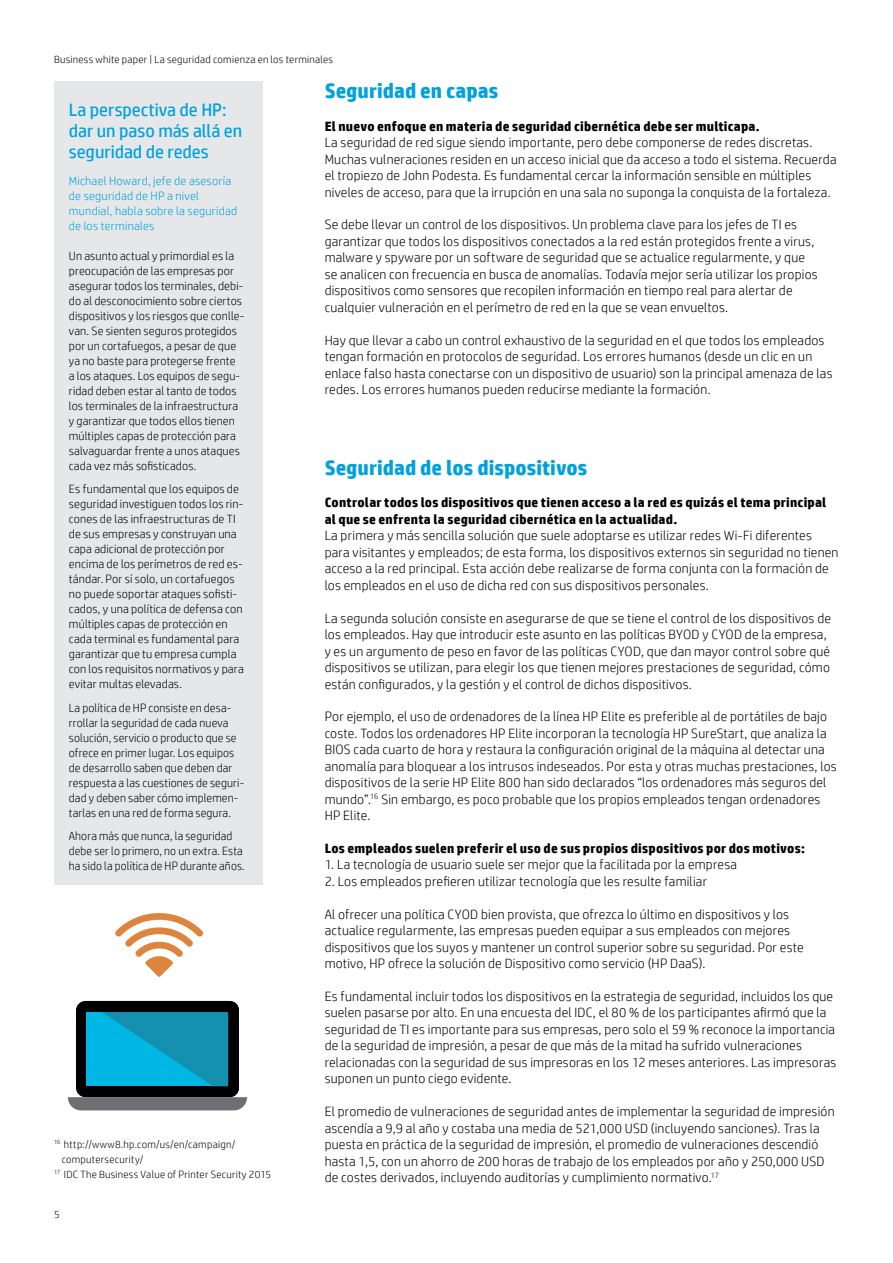
<style>
.page{position:relative;width:893px;height:1263px;background:#fff}
.page>*{position:absolute;margin:0;border:0;box-sizing:border-box;transform-origin:0 0}
.t1{font:700 21px "HP Simplified";letter-spacing:.005em;color:#00a1dd}
.t2{font:18px/21px "HP Simplified";color:#00a1dd}
.t3{font:300 13.5px/16.5px "HP Simplified";letter-spacing:.015em;color:#000}
.t4{font:700 13.5px/16.5px "HP Simplified";letter-spacing:.015em;color:#000}
.t5{font:300 12px/15px "HP Simplified";letter-spacing:.01em;color:#000}
.t6{font:300 12px/15px "HP Simplified";letter-spacing:.02em;color:#00a1dd}
.t7{font:300 12px/15px "HP Simplified";letter-spacing:.01em;color:#000;scale:.96 1}
.t8{font:300 10.5px "HP Simplified";letter-spacing:.025em;color:#000}
</style>
<div class="page">
<div style="left:54px;top:81px;width:209px;height:804px;background:#e6e7e8"></div>
<svg style="left:115px;top:913px;width:88px;height:64px"></svg>
<svg style="left:68px;top:1001px;width:179px;height:109px"></svg>
<p class="t8" style="left:54px;top:53px;width:281px">Business white paper | La seguridad comienza en los terminales</p>
<h2 class="t2" style="left:69px;top:99px;width:175px">La perspectiva de HP: dar un paso más allá en seguridad de redes</h2>
<p class="t6" style="left:69px;top:174px;width:170px">Michael Howard, jefe de asesoría de seguridad de HP a nivel mundial, habla sobre la seguridad de los terminales</p>
<p class="t5" style="left:69px;top:248px;width:177px">Un asunto actual y primordial es la preocupación de las empresas por asegurar todos los terminales, debi&shy;do al desconocimiento sobre ciertos dispositivos y los riesgos que conlle&shy;van. Se sienten seguros protegidos por un cortafuegos, a pesar de que ya no baste para protegerse frente<br>a los ataques. Los equipos de segu&shy;ridad deben estar al tanto de todos los terminales de la infraestructura y garantizar que todos ellos tienen múltiples capas de protección para salvaguardar frente a unos ataques cada vez más sofisticados.</p>
<p class="t5" style="left:69px;top:481px;width:176px">Es fundamental que los equipos de seguridad investiguen todos los rin&shy;cones de las infraestructuras de TI de sus empresas y construyan una capa adicional de protección por encima de los perímetros de red es&shy;tándar. Por sí solo, un cortafuegos no puede soportar ataques sofisti&shy;cados, y una política de defensa con múltiples capas de protección en cada terminal es fundamental para garantizar que tu empresa cumpla con los requisitos normativos y para evitar multas elevadas.</p>
<p class="t5" style="left:69px;top:700px;width:177px">La política de HP consiste en desa&shy;rrollar la seguridad de cada nueva solución, servicio o producto que se ofrece en primer lugar. Los equipos de desarrollo saben que deben dar respuesta a las cuestiones de seguri&shy;dad y deben saber cómo implemen&shy;tarlas en una red de forma segura.</p>
<p class="t7" style="left:69px;top:828px;width:185px">Ahora más que nunca, la seguridad debe ser lo primero, no un extra. Esta ha sido la política de HP durante años.</p>
<h1 class="t1" style="left:325px;top:78px;width:175px">Seguridad en capas</h1>
<p class="t4" style="left:325px;top:118px;width:437px">El nuevo enfoque en materia de seguridad cibernética debe ser multicapa.</p>
<p class="t3" style="left:325px;top:134px;width:513px">La seguridad de red sigue siendo importante, pero debe componerse de redes discretas.<br>Muchas vulneraciones residen en un acceso inicial que da acceso a todo el sistema. Recuerda el tropiezo de John Podesta. Es fundamental cercar la información sensible en múltiples niveles de acceso, para que la irrupción en una sala no suponga la conquista de la fortaleza.</p>
<p class="t3" style="left:325px;top:216px;width:495px">Se debe llevar un control de los dispositivos. Un problema clave para los jefes de TI es garantizar que todos los dispositivos conectados a la red están protegidos frente a virus, malware y spyware por un software de seguridad que se actualice regularmente, y que se analicen con frecuencia en busca de anomalías. Todavía mejor sería utilizar los propios dispositivos como sensores que recopilen información en tiempo real para alertar de cualquier vulneración en el perímetro de red en la que se vean envueltos.</p>
<p class="t3" style="left:325px;top:332px;width:509px">Hay que llevar a cabo un control exhaustivo de la seguridad en el que todos los empleados tengan formación en protocolos de seguridad. Los errores humanos (desde un clic en un enlace falso hasta conectarse con un dispositivo de usuario) son la principal amenaza de las redes. Los errores humanos pueden reducirse mediante la formación.</p>
<h1 class="t1" style="left:325px;top:455px;width:264px">Seguridad de los dispositivos</h1>
<p class="t4" style="left:325px;top:494px;width:503px">Controlar todos los dispositivos que tienen acceso a la red es quizás el tema principal al que se enfrenta la seguridad cibernética en la actualidad.</p>
<p class="t3" style="left:325px;top:527px;width:515px">La primera y más sencilla solución que suele adoptarse es utilizar redes Wi-Fi diferentes para visitantes y empleados; de esta forma, los dispositivos externos sin seguridad no tienen acceso a la red principal. Esta acción debe realizarse de forma conjunta con la formación de los empleados en el uso de dicha red con sus dispositivos personales.</p>
<p class="t3" style="left:325px;top:609px;width:508px">La segunda solución consiste en asegurarse de que se tiene el control de los dispositivos de los empleados. Hay que introducir este asunto en las políticas BYOD y CYOD de la empresa, y es un argumento de peso en favor de las políticas CYOD, que dan mayor control sobre qué dispositivos se utilizan, para elegir los que tienen mejores prestaciones de seguridad, cómo están configurados, y la gestión y el control de dichos dispositivos.</p>
<p class="t3" style="left:325px;top:708px;width:514px">Por ejemplo, el uso de ordenadores de la línea HP Elite es preferible al de portátiles de bajo coste. Todos los ordenadores HP Elite incorporan la tecnología HP SureStart, que analiza la BIOS cada cuarto de hora y restaura la configuración original de la máquina al detectar una anomalía para bloquear a los intrusos indeseados. Por esta y otras muchas prestaciones, los dispositivos de la serie HP Elite 800 han sido declarados “los ordenadores más seguros del mundo”.<sup>16</sup> Sin embargo, es poco probable que los propios empleados tengan ordenadores HP Elite.</p>
<p class="t4" style="left:325px;top:840px;width:482px">Los empleados suelen preferir el uso de sus propios dispositivos por dos motivos:</p>
<p class="t3" style="left:325px;top:856px;width:414px">1. La tecnología de usuario suele ser mejor que la facilitada por la empresa</p>
<p class="t3" style="left:325px;top:873px;width:384px">2. Los empleados prefieren utilizar tecnología que les resulte familiar</p>
<p class="t3" style="left:325px;top:905px;width:481px">Al ofrecer una política CYOD bien provista, que ofrezca lo último en dispositivos y los actualice regularmente, las empresas pueden equipar a sus empleados con mejores dispositivos que los suyos y mantener un control superior sobre su seguridad. Por este motivo, HP ofrece la solución de Dispositivo como servicio (HP DaaS).</p>
<p class="t3" style="left:325px;top:988px;width:513px">Es fundamental incluir todos los dispositivos en la estrategia de seguridad, incluidos los que suelen pasarse por alto. En una encuesta del IDC, el 80 % de los participantes afirmó que la seguridad de TI es importante para sus empresas, pero solo el 59 % reconoce la importancia de la seguridad de impresión, a pesar de que más de la mitad ha sufrido vulneraciones relacionadas con la seguridad de sus impresoras en los 12 meses anteriores. Las impresoras suponen un punto ciego evidente.</p>
<p class="t3" style="left:325px;top:1103px;width:511px">El promedio de vulneraciones de seguridad antes de implementar la seguridad de impresión ascendía a 9,9 al año y costaba una media de 521,000 USD (incluyendo sanciones). Tras la puesta en práctica de la seguridad de impresión, el promedio de vulneraciones descendió hasta 1,5, con un ahorro de 200 horas de trabajo de los empleados por año y 250,000 USD de costes derivados, incluyendo auditorías y cumplimiento normativo.<sup>17</sup></p>
<p class="t8" style="left:54px;top:1138px;width:183px"><sup>16</sup> http://www8.hp.com/us/en/campaign/</p>
<p class="t8" style="left:62px;top:1153px;width:83px">computersecurity/</p>
<p class="t8" style="left:54px;top:1168px;width:219px"><sup>17</sup> IDC The Business Value of Printer Security 2015</p>
<p class="t8" style="left:54px;top:1208px;width:7px">5</p>
</div>
